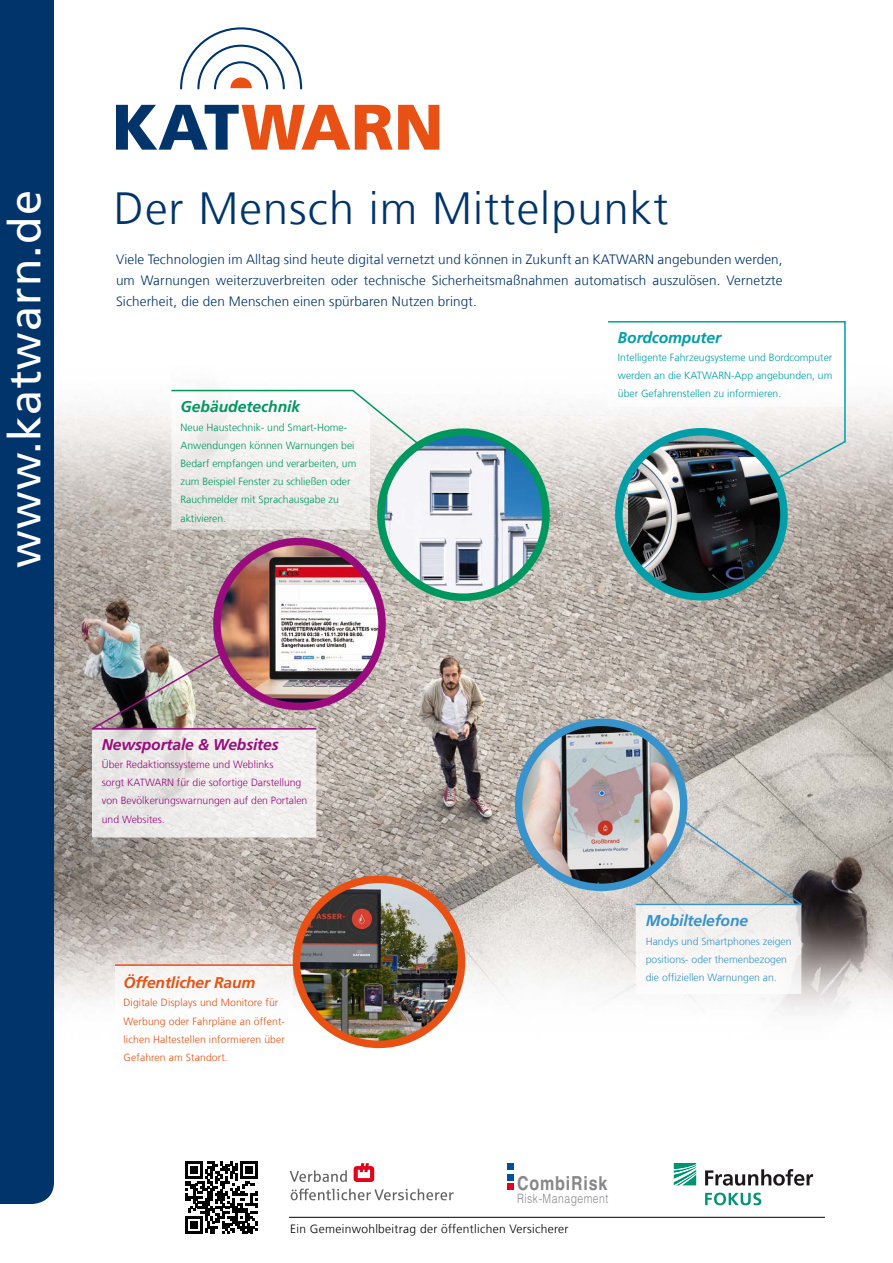
<style>
.page{position:relative;width:893px;height:1263px;background:#fff}
.page>*{position:absolute;margin:0;border:0;box-sizing:border-box;transform-origin:0 0}
.t1{font:300 45px "Frutiger LT Com";letter-spacing:.025em;color:#00346b}
.t2{font:45px "Frutiger";letter-spacing:.025em;color:#fff}
.t3{font:900 27.9px "Frutiger LT Com";color:#00346b}
.t4{font:700 19.35px "Helvetica";letter-spacing:.05em;color:#87888a;scale:.84 1}
.t5{font:italic 700 15.6px "Frutiger LT Com";letter-spacing:-.01em;color:#9a0b7d}
.t6{font:italic 700 15.6px "Frutiger LT Com";letter-spacing:-.01em;color:#e85113}
.t7{font:italic 700 15.6px "Frutiger LT Com";color:#00975f}
.t8{font:italic 700 15.6px "Frutiger LT Com";letter-spacing:-.01em;color:#3892cb}
.t9{font:italic 700 15.6px "Frutiger LT Com";letter-spacing:-.01em;color:#009fa7}
.t10{font:300 13.5px/21px "Frutiger LT Com";letter-spacing:.01em;color:#00346b;text-align:justify}
.t11{font:300 12.9px "Helvetica";letter-spacing:.05em;color:#87888a;scale:.81 1}
.t12{font:300 12px "Frutiger LT Com";letter-spacing:.025em;color:#000}
.t13{font:300 10.35px/18.1px "Frutiger LT Com";color:#00975f}
.t14{font:300 10.35px/18.1px "Frutiger LT Com";color:#9a0b7d}
.t15{font:300 10.35px/18.1px "Frutiger LT Com";letter-spacing:.01em;color:#e85113}
.t16{font:300 10.35px/18.1px "Frutiger LT Com";color:#009fa7;text-align:justify}
.t17{font:300 10.35px/18.1px "Frutiger LT Com";color:#3892cb}
</style>
<div class="page">
<img style="left:54px;top:403px;width:839px;height:646px">
<div style="left:0;top:0;width:54px;height:1204px;background:#00346b"></div>
<svg style="left:116px;top:105px;width:323px;height:45px"></svg>
<svg style="left:180px;top:27px;width:122px;height:62px"></svg>
<svg style="left:508px;top:1164px;width:6px;height:16px"></svg>
<div style="left:508px;top:1183px;width:6px;height:7px;background:#e20020"></div>
<svg style="left:674px;top:1163px;width:22px;height:22px"></svg>
<svg style="left:705px;top:1169px;width:108px;height:17px"></svg>
<svg style="left:705px;top:1192px;width:56px;height:13px"></svg>
<svg style="left:291px;top:1188px;width:163px;height:12px"></svg>
<svg style="left:290px;top:1170px;width:57px;height:12px"></svg>
<svg style="left:354px;top:1163px;width:20px;height:19px"></svg>
<hr style="left:289px;top:1217px;width:536px;height:1px;background:#000">
<svg style="left:185px;top:1161px;width:72px;height:72px"></svg>
<svg style="left:92px;top:729px;width:224px;height:108px;fill:#eeecea"></svg>
<svg style="left:171px;top:388px;width:253px;height:142px"></svg>
<hr style="left:171px;top:390px;width:182px;height:1px;background:#00975f">
<img style="left:90px;top:627px;width:175px;height:104px">
<hr style="left:92px;top:728px;width:224px;height:1px;background:#9a0b7d">
<img style="left:217px;top:541px;width:165px;height:165px;border-radius:83px">
<div style="left:213px;top:538px;width:173px;height:172px;border:8px solid #9a0b7d;border-radius:50%"></div>
<div style="left:608px;top:322px;width:237px;height:85px;background:#fff"></div>
<svg style="left:784px;top:439px;width:63px;height:75px;background:#cac7c3"></svg>
<hr style="left:608px;top:321px;width:238px;height:2px;background:#009fa7">
<hr style="left:844px;top:321px;width:2px;height:121px;background:#009fa7">
<img style="left:628px;top:432px;width:156px;height:165px">
<div style="left:615px;top:428px;width:173px;height:173px;border:8px solid #009fa7;border-radius:50%"></div>
<img style="left:381px;top:434px;width:165px;height:160px">
<div style="left:377px;top:428px;width:173px;height:173px;border:8px solid #00975f;border-radius:50%"></div>
<div style="left:115px;top:966px;width:178px;height:103px;background:#fff"></div>
<hr style="left:115px;top:964px;width:189px;height:2px;background:#e85113">
<img style="left:296px;top:879px;width:166px;height:165px;border-radius:83px">
<div style="left:293px;top:875px;width:172px;height:173px;border:8px solid #e85113;border-radius:50%"></div>
<div style="left:636px;top:904px;width:165px;height:90px;background:#f6f5f4"></div>
<hr style="left:636px;top:904px;width:165px;height:1px;background:#3892cb">
<svg style="left:646px;top:805px;width:157px;height:101px;background:#c1c2bf"></svg>
<img style="left:519px;top:722px;width:165px;height:165px;border-radius:83px">
<div style="left:515px;top:718px;width:172px;height:173px;border:8px solid #3892cb;border-radius:50%"></div>
<h1 class="t2" style="left:-1px;top:568px;width:379px;rotate:-90deg">www.katwarn.de</h1>
<h1 class="t1" style="left:114px;top:182px;width:556px">Der Mensch im Mittelpunkt</h1>
<h2 class="t3" style="left:392px;top:196px;width:334px">FÜR DIE BEVÖLKERUNG</h2>
<p class="t10" style="left:116px;top:249px;width:668px">Viele Technologien im Alltag sind heute digital vernetzt und können in Zukunft an KATWARN angebunden werden, um Warnungen weiterzuverbreiten oder technische Sicherheitsmaßnahmen automatisch auszulösen. Vernetzte Sicherheit, die den Menschen einen spürbaren Nutzen bringt.</p>
<p class="t9" style="left:618px;top:328px;width:105px">Bordcomputer</p>
<p class="t16" style="left:618px;top:348px;width:216px">Intelligente Fahrzeugsysteme und Bordcomputer werden an die KATWARN-App angebunden, um über Gefahrenstellen zu informieren.</p>
<p class="t7" style="left:181px;top:398px;width:121px">Gebäudetechnik</p>
<p class="t13" style="left:181px;top:418px;width:177px">Neue Haustechnik- und Smart-Home-<br>Anwendungen können Warnungen bei<br>Bedarf empfangen und verarbeiten, um zum Beispiel Fenster zu schließen oder<br>Rauchmelder mit Sprachausgabe zu aktivieren.</p>
<p class="t5" style="left:102px;top:735px;width:178px">Newsportale &amp; Websites</p>
<p class="t14" style="left:102px;top:755px;width:207px">Über Redaktionssysteme und Weblinks<br>sorgt KATWARN für die sofortige Darstellung von Bevölkerungswarnungen auf den Portalen und Websites.</p>
<p class="t6" style="left:124px;top:973px;width:133px">Öffentlicher Raum</p>
<p class="t15" style="left:124px;top:994px;width:163px">Digitale Displays und Monitore für<br>Werbung oder Fahrpläne an öffent&shy;lichen Haltestellen informieren über<br>Gefahren am Standort.</p>
<p class="t8" style="left:646px;top:912px;width:104px">Mobiltelefone</p>
<p class="t17" style="left:646px;top:932px;width:147px">Handys und Smartphones zeigen positions- oder themenbezogen die offiziellen Warnungen an.</p>
<h3 class="t4" style="left:517px;top:1167px;width:109px">CombiRisk</h3>
<p class="t11" style="left:517px;top:1188px;width:114px">Risk-Management</p>
<p class="t12" style="left:290px;top:1222px;width:280px">Ein Gemeinwohlbeitrag der öffentlichen Versicherer</p>
</div>
